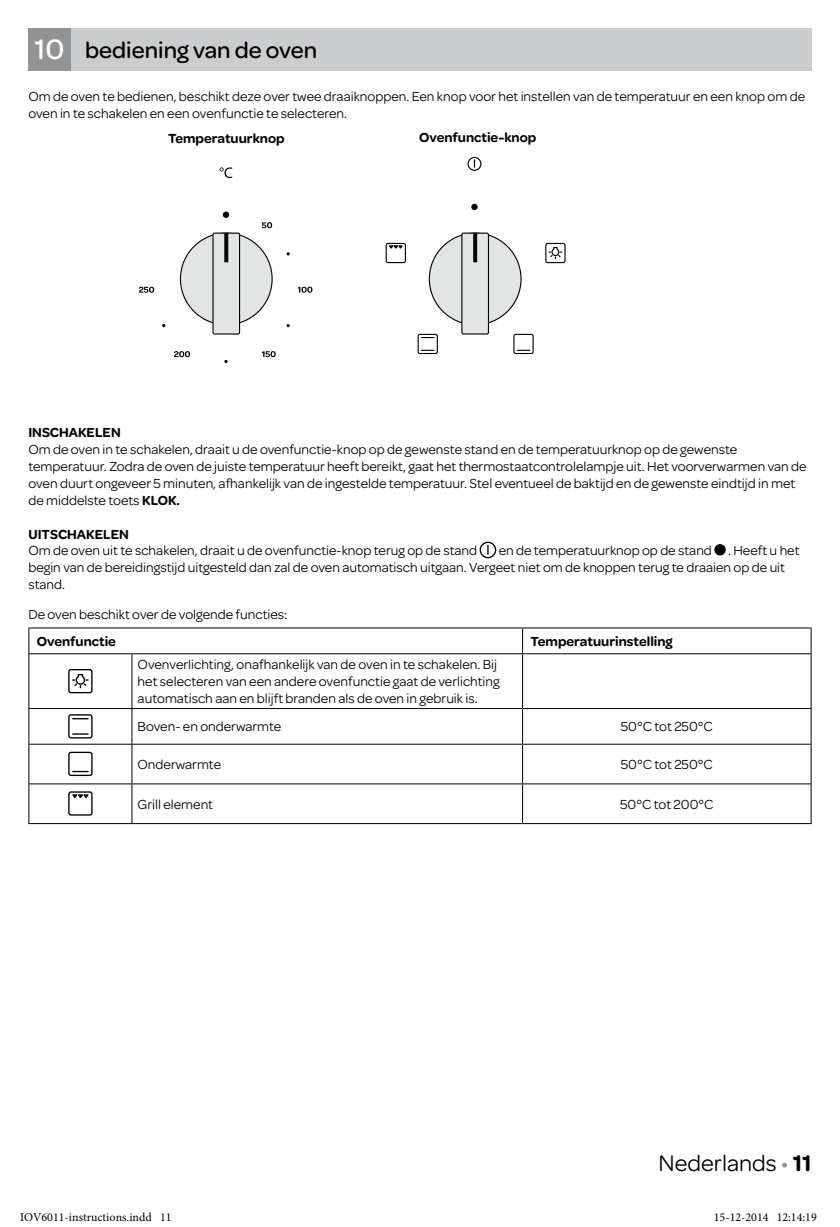
<style>
.page{position:relative;width:840px;height:1227px;background:#fff}
.page>*{position:absolute;margin:0;border:0;box-sizing:border-box;transform-origin:0 0}
.t1{font:500 24px "Omnes";color:#000}
.t2{font:24px "Omnes";color:#000}
.t3{font:14px/16.8px "Omnes";color:#000}
.t4{font:600 14px "Omnes";color:#000}
.t5{font:12px "Minion Pro";color:#000}
.s1{font-size:30px;color:#fff}
.s2{font-weight:600}
.s3{color:#929395}
</style>
<div class="page">
<hr style="left:28px;top:627px;width:104px;height:1px;background:#000">
<svg style="left:28px;top:628px;width:1px;height:25px"></svg>
<hr style="left:132px;top:627px;width:390px;height:1px;background:#000">
<hr style="left:522px;top:627px;width:289px;height:1px;background:#000">
<svg style="left:810px;top:628px;width:1px;height:25px"></svg>
<hr style="left:28px;top:653px;width:104px;height:1px;background:#000">
<hr style="left:28px;top:654px;width:1px;height:54px;background:#000">
<hr style="left:132px;top:653px;width:390px;height:1px;background:#000">
<hr style="left:131px;top:654px;width:1px;height:54px;background:#000">
<hr style="left:522px;top:653px;width:289px;height:1px;background:#000">
<hr style="left:521px;top:654px;width:1px;height:54px;background:#000">
<hr style="left:810px;top:654px;width:1px;height:54px;background:#000">
<hr style="left:28px;top:708px;width:104px;height:1px;background:#000">
<hr style="left:28px;top:709px;width:1px;height:34px;background:#000">
<hr style="left:132px;top:708px;width:390px;height:1px;background:#000">
<hr style="left:131px;top:709px;width:1px;height:34px;background:#000">
<hr style="left:522px;top:708px;width:289px;height:1px;background:#000">
<hr style="left:521px;top:709px;width:1px;height:34px;background:#000">
<hr style="left:810px;top:709px;width:1px;height:34px;background:#000">
<hr style="left:28px;top:743px;width:104px;height:1px;background:#000">
<hr style="left:28px;top:744px;width:1px;height:39px;background:#000">
<hr style="left:132px;top:743px;width:390px;height:1px;background:#000">
<hr style="left:131px;top:744px;width:1px;height:39px;background:#000">
<hr style="left:522px;top:743px;width:289px;height:1px;background:#000">
<hr style="left:521px;top:744px;width:1px;height:39px;background:#000">
<hr style="left:810px;top:744px;width:1px;height:39px;background:#000">
<hr style="left:28px;top:783px;width:104px;height:1px;background:#000">
<hr style="left:28px;top:784px;width:1px;height:39px;background:#000">
<hr style="left:132px;top:783px;width:390px;height:1px;background:#000">
<hr style="left:131px;top:784px;width:1px;height:39px;background:#000">
<hr style="left:522px;top:783px;width:289px;height:1px;background:#000">
<hr style="left:521px;top:784px;width:1px;height:39px;background:#000">
<hr style="left:810px;top:784px;width:1px;height:39px;background:#000">
<hr style="left:28px;top:823px;width:104px;height:1px;background:#000">
<hr style="left:132px;top:823px;width:390px;height:1px;background:#000">
<hr style="left:522px;top:823px;width:289px;height:1px;background:#000">
<div style="left:68px;top:669px;width:24px;height:24px;border:1px solid #000;border-radius:2px"></div>
<svg style="left:72px;top:673px;width:17px;height:16px"></svg>
<div style="left:68px;top:714px;width:24px;height:24px;border:1px solid #000;border-radius:2px"></div>
<svg style="left:73px;top:718px;width:15px;height:1px"></svg>
<svg style="left:73px;top:733px;width:15px;height:1px"></svg>
<div style="left:68px;top:751px;width:24px;height:25px;border:1px solid #000;border-radius:2px"></div>
<svg style="left:73px;top:771px;width:15px;height:1px"></svg>
<div style="left:68px;top:791px;width:24px;height:24px;border:1px solid #000;border-radius:2px"></div>
<svg style="left:72px;top:794px;width:17px;height:4px"></svg>
<div style="left:479px;top:541px;width:17px;height:17px;border:1px solid #000;border-radius:50%"></div>
<div style="left:714px;top:544px;width:11px;height:11px;background:#000;border-radius:50%"></div>
<div style="left:57px;top:28px;width:754px;height:43px;background:#cacccd"></div>
<div style="left:28px;top:28px;width:43px;height:43px;background:#929395"></div>
<div style="left:429px;top:233px;width:91px;height:92px;background:#e3e4e4;border-radius:50%"></div>
<div style="left:461px;top:233px;width:27px;height:101px;background:#e3e4e4;border-radius:2px"></div>
<div style="left:461px;top:232px;width:27px;height:102px;border:1px solid #000204;border-radius:2px"></div>
<svg style="left:473px;top:233px;width:4px;height:29px"></svg>
<div style="left:180px;top:233px;width:92px;height:92px;background:#e3e4e4;border-radius:50%"></div>
<div style="left:213px;top:233px;width:26px;height:101px;background:#e3e4e4;border-radius:2px"></div>
<div style="left:212px;top:232px;width:28px;height:102px;border:1px solid #000204;border-radius:2px"></div>
<svg style="left:224px;top:233px;width:4px;height:29px"></svg>
<svg style="left:297px;top:287px;width:15px;height:6px"></svg>
<svg style="left:262px;top:222px;width:10px;height:6px"></svg>
<svg style="left:262px;top:351px;width:13px;height:6px"></svg>
<svg style="left:174px;top:351px;width:16px;height:6px"></svg>
<div style="left:223px;top:211px;width:6px;height:7px;background:#000;border-radius:50%"></div>
<svg style="left:219px;top:167px;width:13px;height:11px"></svg>
<svg style="left:139px;top:287px;width:15px;height:6px"></svg>
<svg style="left:471px;top:204px;width:6px;height:6px"></svg>
<div style="left:467px;top:157px;width:14px;height:14px;border:1px solid #000;border-radius:50%"></div>
<svg style="left:473px;top:160px;width:2px;height:7px"></svg>
<div style="left:545px;top:243px;width:20px;height:20px;border:1px solid #000;border-radius:2px"></div>
<div style="left:385px;top:243px;width:20px;height:20px;border:1px solid #000;border-radius:2px"></div>
<div style="left:417px;top:334px;width:20px;height:20px;border:1px solid #000;border-radius:2px"></div>
<svg style="left:421px;top:337px;width:13px;height:1px"></svg>
<svg style="left:421px;top:350px;width:13px;height:1px"></svg>
<svg style="left:389px;top:245px;width:14px;height:4px"></svg>
<svg style="left:548px;top:247px;width:13px;height:11px"></svg>
<div style="left:513px;top:334px;width:20px;height:20px;border:1px solid #000;border-radius:2px"></div>
<svg style="left:517px;top:350px;width:12px;height:1px"></svg>
<h1 class="t1" style="left:35px;top:33px;width:284px"><span class="s1">10</span> bediening van de oven</h1>
<p class="t3" style="left:28px;top:88px;width:777px">Om de oven te bedienen, beschikt deze over twee draaiknoppen. Een knop voor het instellen van de temperatuur en een knop om de oven in te schakelen en een ovenfunctie te selecteren.</p>
<p class="t4" style="left:168px;top:129px;width:118px">Temperatuurknop</p>
<p class="t4" style="left:419px;top:127px;width:118px">Ovenfunctie-knop</p>
<p class="t4" style="left:28px;top:423px;width:94px">INSCHAKELEN</p>
<p class="t3" style="left:28px;top:440px;width:779px">Om de oven in te schakelen, draait u de ovenfunctie-knop op de gewenste stand en de temperatuurknop op de gewenste temperatuur. Zodra de oven de juiste temperatuur heeft bereikt, gaat het thermostaatcontrolelampje uit. Het voorverwarmen van de oven duurt ongeveer 5 minuten, afhankelijk van de ingestelde temperatuur. Stel eventueel de baktijd en de gewenste eindtijd in met de middelste toets <span class="s2">KLOK.</span></p>
<p class="t4" style="left:28px;top:524px;width:102px">UITSCHAKELEN</p>
<p class="t3" style="left:28px;top:541px;width:450px">Om de oven uit te schakelen, draait u de ovenfunctie-knop terug op de stand</p>
<p class="t3" style="left:28px;top:541px;width:772px;text-indent:470px">en de temperatuurknop op de stand . Heeft u het begin van de bereidingstijd uitgesteld dan zal de oven automatisch uitgaan. Vergeet niet om de knoppen terug te draaien op de uit stand.</p>
<p class="t3" style="left:28px;top:605px;width:261px">De oven beschikt over de volgende functies:</p>
<p class="t4" style="left:37px;top:631px;width:80px">Ovenfunctie</p>
<p class="t4" style="left:530px;top:631px;width:144px">Temperatuurinstelling</p>
<p class="t3" style="left:137px;top:655px;width:363px">Ovenverlichting, onafhankelijk van de oven in te schakelen. Bij het selecteren van een andere ovenfunctie gaat de verlichting automatisch aan en blijft branden als de oven in gebruik is.</p>
<p class="t3" style="left:137px;top:717px;width:145px">Boven- en onderwarmte</p>
<p class="t3" style="left:620px;top:717px;width:93px">50°C tot 250°C</p>
<p class="t3" style="left:137px;top:755px;width:85px">Onderwarmte</p>
<p class="t3" style="left:620px;top:755px;width:93px">50°C tot 250°C</p>
<p class="t3" style="left:137px;top:795px;width:77px">Grill element</p>
<p class="t3" style="left:619px;top:795px;width:95px">50°C tot 200°C</p>
<h1 class="t2" style="left:658px;top:1146px;width:154px">Nederlands <span class="s3">•</span> <span class="s2">11</span></h1>
<p class="t5" style="left:20px;top:1209px;width:153px">IOV6011-instructions.indd 11</p>
<p class="t5" style="left:713px;top:1209px;width:104px">15-12-2014 12:14:19</p>
</div>
